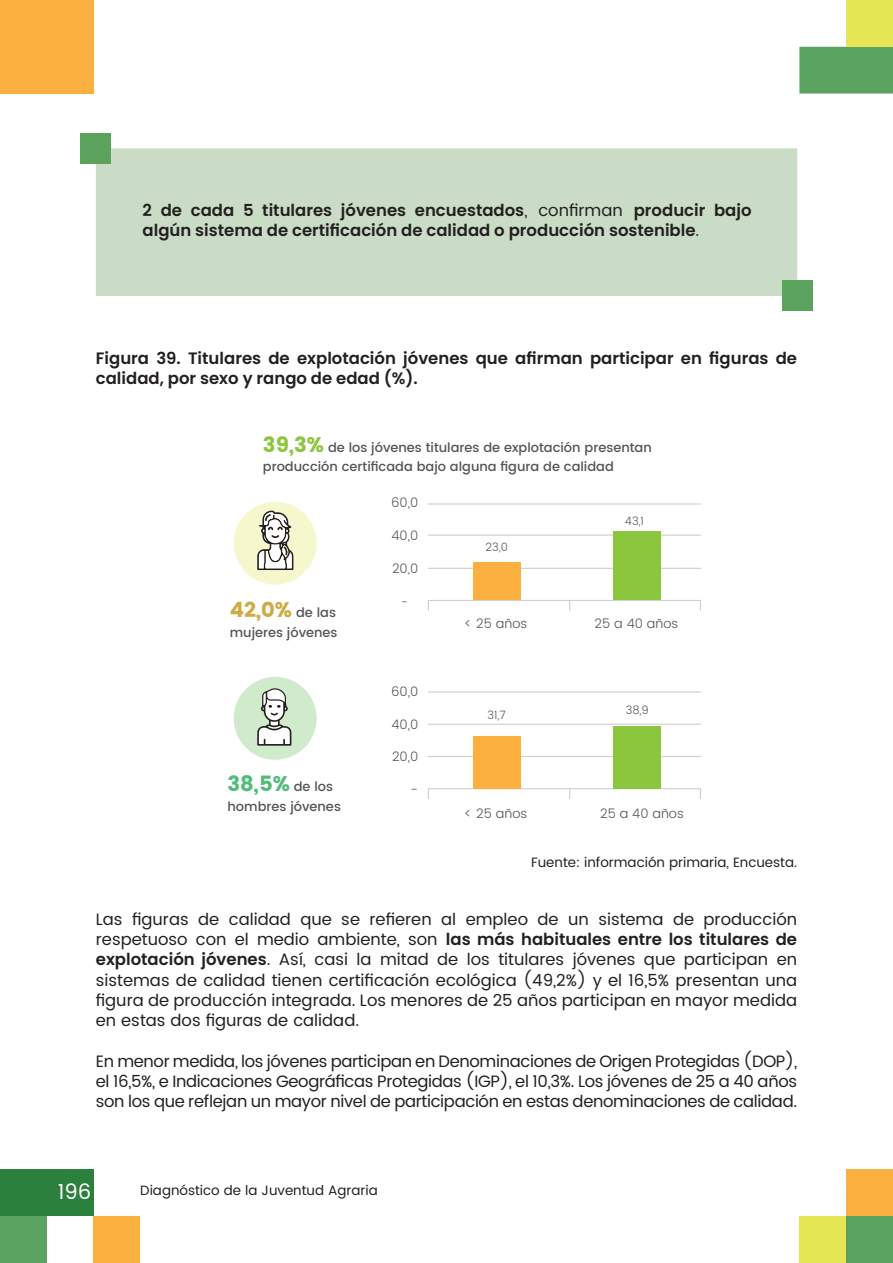
<style>
.page{position:relative;width:893px;height:1263px;background:#fff}
.page>*{position:absolute;margin:0;border:0;box-sizing:border-box;transform-origin:0 0}
.t1{font:21.15px "Poppins";color:#ceab45}
.t2{font:21.15px "Poppins";color:#52bc7b}
.t3{font:21px "Poppins";color:#fff}
.TEXTO_GENERAL{font:16.5px/20.2px "Poppins";letter-spacing:-.01em;color:#231f20;text-align:justify}
.TEXTO_GENERAL-2{font:600 16.5px/20.2px "Poppins";color:#231f20}
.INFOGRAFÍA{font:600 16.5px/20.2px "Poppins";color:#231f20}
.FUENTE{font:13.5px "Poppins";color:#231f20}
.t4{font:500 13.05px/19.5px "Poppins";color:#515455}
.t5{font:300 13.05px "Poppins";color:#515455}
.t6{font:300 11.4px "Poppins";color:#515455}
.s1{font-weight:400}
.s2{font-weight:400;font-size:21.15px;color:#8bc63e}
.s3{font-weight:500;font-size:13.05px;color:#515455}
.s4{font-weight:600}
</style>
<div class="page">
<div style="left:799px;top:1216px;width:47px;height:47px;background:#e5e653"></div>
<div style="left:846px;top:1169px;width:47px;height:47px;background:#fbb03f"></div>
<div style="left:799px;top:47px;width:94px;height:47px;background:#5aa25f"></div>
<div style="left:0;top:1169px;width:94px;height:47px;background:#2c803d"></div>
<div style="left:0;top:0;width:94px;height:94px;background:#fbb03f"></div>
<div style="left:846px;top:0;width:47px;height:47px;background:#e5e653"></div>
<div style="left:846px;top:1216px;width:47px;height:47px;background:#5aa25f"></div>
<div style="left:94px;top:1216px;width:46px;height:47px;background:#fbb03f"></div>
<div style="left:0;top:1216px;width:47px;height:47px;background:#5aa25f"></div>
<div style="left:96px;top:148px;width:701px;height:148px;background:#cadcc5"></div>
<div style="left:80px;top:133px;width:31px;height:31px;background:#5ba25d"></div>
<div style="left:782px;top:280px;width:30px;height:31px;background:#5ba25d"></div>
<hr style="left:428px;top:600px;width:273px;height:1px;background:#cfd1d0">
<hr style="left:428px;top:568px;width:273px;height:1px;background:#cfd1d0">
<hr style="left:428px;top:534px;width:273px;height:2px;background:#cfd1d0">
<hr style="left:428px;top:503px;width:273px;height:2px;background:#cfd1d0">
<hr style="left:428px;top:788px;width:273px;height:1px;background:#cfd1d0">
<hr style="left:428px;top:756px;width:273px;height:1px;background:#cfd1d0">
<hr style="left:428px;top:724px;width:273px;height:1px;background:#cfd1d0">
<hr style="left:428px;top:691px;width:273px;height:1px;background:#cfd1d0">
<div style="left:474px;top:563px;width:47px;height:37px;background:#fbb03f"></div>
<div style="left:613px;top:531px;width:47px;height:69px;background:#8bc63e"></div>
<div style="left:474px;top:736px;width:47px;height:52px;background:#fbb03f"></div>
<div style="left:613px;top:726px;width:47px;height:62px;background:#8bc63e"></div>
<div style="left:234px;top:677px;width:83px;height:83px;background:#d0ebcc;border-radius:50%"></div>
<div style="left:234px;top:502px;width:83px;height:83px;background:#f7f7ce;border-radius:50%"></div>
<svg style="left:257px;top:511px;width:36px;height:59px"></svg>
<svg style="left:257px;top:688px;width:34px;height:58px"></svg>
<p class="TEXTO_GENERAL-2" style="left:143px;top:200px;width:610px">2 de cada 5 titulares jóvenes encuestados<span class="s1">, confirman</span> producir bajo algún sistema de certificación de calidad o producción sostenible<span class="s1">.</span></p>
<p class="INFOGRAFÍA" style="left:96px;top:348px;width:703px">Figura 39. Titulares de explotación jóvenes que afirman participar en figuras de calidad, por sexo y rango de edad (%).</p>
<p class="t4" style="left:263px;top:437px;width:390px"><span class="s2">39,3%</span> de los jóvenes titulares de explotación presentan producción certificada bajo alguna figura de calidad</p>
<p class="t1" style="left:230px;top:598px;width:108px">42,0% <span class="s3">de las</span></p>
<p class="t4" style="left:230px;top:623px;width:109px">mujeres jóvenes</p>
<p class="t2" style="left:227px;top:772px;width:107px">38,5% <span class="s3">de los</span></p>
<p class="t4" style="left:227px;top:797px;width:115px">hombres jóvenes</p>
<p class="t5" style="left:391px;top:493px;width:29px">60,0</p>
<p class="t5" style="left:391px;top:526px;width:28px">40,0</p>
<p class="t5" style="left:392px;top:559px;width:28px">20,0</p>
<p class="t6" style="left:401px;top:593px;width:8px">-</p>
<p class="t5" style="left:391px;top:682px;width:29px">60,0</p>
<p class="t5" style="left:391px;top:715px;width:28px">40,0</p>
<p class="t5" style="left:392px;top:747px;width:28px">20,0</p>
<p class="t5" style="left:411px;top:780px;width:9px">-</p>
<p class="t6" style="left:486px;top:539px;width:24px">23,0</p>
<p class="t6" style="left:625px;top:513px;width:21px">43,1</p>
<p class="t5" style="left:464px;top:614px;width:65px">&lt; 25 años</p>
<p class="t5" style="left:595px;top:614px;width:85px">25 a 40 años</p>
<p class="t6" style="left:487px;top:707px;width:20px">31,7</p>
<p class="t6" style="left:626px;top:702px;width:24px">38,9</p>
<p class="t5" style="left:464px;top:804px;width:65px">&lt; 25 años</p>
<p class="t5" style="left:600px;top:804px;width:85px">25 a 40 años</p>
<p class="FUENTE" style="left:531px;top:852px;width:267px">Fuente: información primaria, Encuesta.</p>
<p class="TEXTO_GENERAL" style="left:96px;top:909px;width:703px">Las figuras de calidad que se refieren al empleo de un sistema de producción respetuoso con el medio ambiente, son <span class="s4">las más habituales entre los titulares de explotación jóvenes</span>. Así, casi la mitad de los titulares jóvenes que participan en sistemas de calidad tienen certificación ecológica (49,2%) y el 16,5% presentan una figura de producción integrada. Los menores de 25 años participan en mayor medida en estas dos figuras de calidad.</p>
<p class="TEXTO_GENERAL" style="left:96px;top:1051px;width:703px">En menor medida, los jóvenes participan en Denominaciones de Origen Protegidas (DOP), el 16,5%, e Indicaciones Geográficas Protegidas (IGP), el 10,3%. Los jóvenes de 25 a 40 años son los que reflejan un mayor nivel de participación en estas denominaciones de calidad.</p>
<p class="t3" style="left:58px;top:1176px;width:35px">196</p>
<p class="FUENTE" style="left:140px;top:1180px;width:239px">Diagnóstico de la Juventud Agraria</p>
</div>
